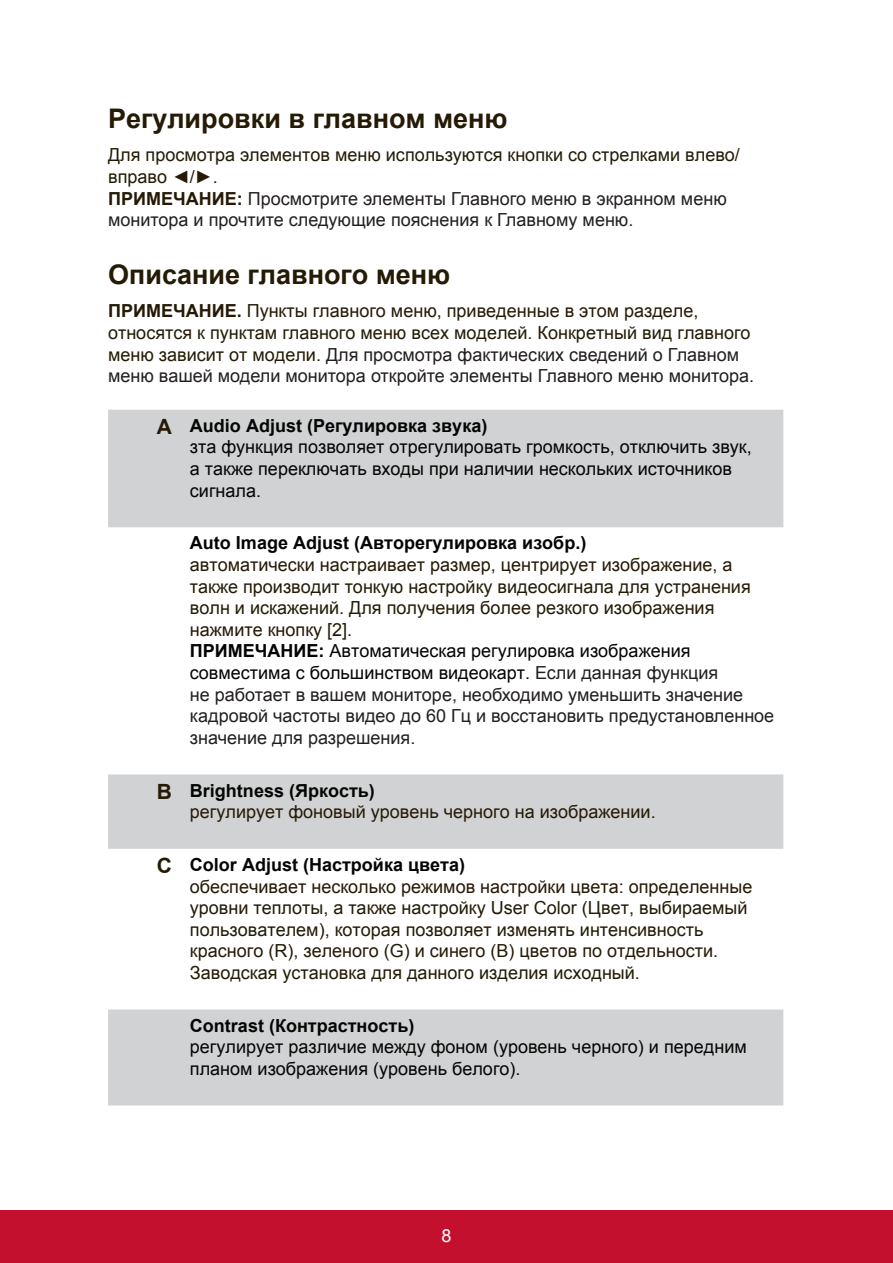
<style>
.page{position:relative;width:893px;height:1263px;background:#fff}
.page>*{position:absolute;margin:0;border:0;box-sizing:border-box;transform-origin:0 0}
.t1{font:700 27px "Arial";color:#251a05}
.t2{font:18px/21.6px "Arial";color:#251a05}
.t3{font:18px/21.6px "Arial";color:#040503}
.t4{font:18px/21.6px "Arial";color:#231f20}
.t5{font:700 18px "Arial";color:#040503}
.t6{font:18px "Arial";color:#fff}
.s1{color:#251a05}
.s2{font-weight:700;color:#251a05}
.s3{font-weight:700}
.s4{color:#231f20}
.s5{font-weight:700;font-size:21px;color:#251a05}
.s6{font-weight:700;color:#040503}
.s7{color:#040503}
.s8{font-weight:700;font-size:21px}
</style>
<div class="page">
<div style="left:0;top:1210px;width:892px;height:53px;background:#c3102f"></div>
<svg style="left:108px;top:410px;width:675px;height:695px"></svg>
<h1 class="t1" style="left:108px;top:100px;width:401px">Регулировки в главном меню</h1>
<p class="t4" style="left:108px;top:144px;width:633px"><span class="s1">Для просмотра элементов меню используются кнопки со стрелками влево/ вправо ◄/►.<br></span><span class="s2">ПРИМЕЧАНИЕ:</span> Просмотрите элементы Главного меню в экранном меню монитора и прочтите следующие пояснения к Главному меню.</p>
<h1 class="t1" style="left:108px;top:256px;width:343px">Описание главного меню</h1>
<p class="t2" style="left:108px;top:300px;width:647px"><span class="s3">ПРИМЕЧАНИЕ.</span> Пункты главного меню, приведенные в этом разделе, относятся к пунктам главного меню всех моделей. Конкретный вид главного меню зависит от модели. <span class="s4">Для просмотра фактических сведений о Главном меню вашей модели монитора откройте элементы Главного меню монитора.</span></p>
<p class="t3" style="left:190px;top:415px;width:563px;text-indent:-33px"><span class="s5">A</span> <span class="s3">Audio Adjust (Регулировка звука)<br></span>зта функция позволяет отрегулировать громкость, отключить звук, а также переключать входы при наличии нескольких источников сигнала.</p>
<p class="t5" style="left:190px;top:531px;width:398px">Auto Image Adjust (Авторегулировка изобр.)</p>
<p class="t2" style="left:190px;top:554px;width:585px">автоматически настраивает размер, центрирует изображение, а также производит тонкую настройку видеосигнала для устранения волн и искажений. Для получения более резкого изображения нажмите кнопку [2].<br><span class="s6">ПРИМЕЧАНИЕ:</span> <span class="s7">Автоматическая регулировка изображения совместима с большинством видеокарт.</span> <span class="s4">Если данная функция<br>не работает в вашем мониторе, необходимо уменьшить значение кадровой частоты видео до 60 Гц и восстановить предустановленное значение для разрешения.</span></p>
<p class="t2" style="left:190px;top:779px;width:467px;text-indent:-33px"><span class="s8">B</span> <span class="s6">Brightness (Яркость)<br></span>регулирует фоновый уровень черного на изображении.</p>
<p class="t2" style="left:190px;top:854px;width:563px;text-indent:-33px"><span class="s8">C</span> <span class="s6">Color Adjust (Настройка цвета)<br></span>обеспечивает несколько режимов настройки цвета: определенные уровни теплоты, а также настройку User Color (Цвет, выбираемый пользователем), которая позволяет изменять интенсивность красного (R), зеленого (G) и синего (B) цветов по отдельности.<br>Заводская установка для данного изделия исходный.</p>
<p class="t5" style="left:190px;top:1013px;width:226px">Contrast (Контрастность)</p>
<p class="t3" style="left:190px;top:1036px;width:558px">регулирует различие между фоном (уровень черного) и передним планом изображения (уровень белого).</p>
<p class="t6" style="left:441px;top:1223px;width:12px">8</p>
</div>
